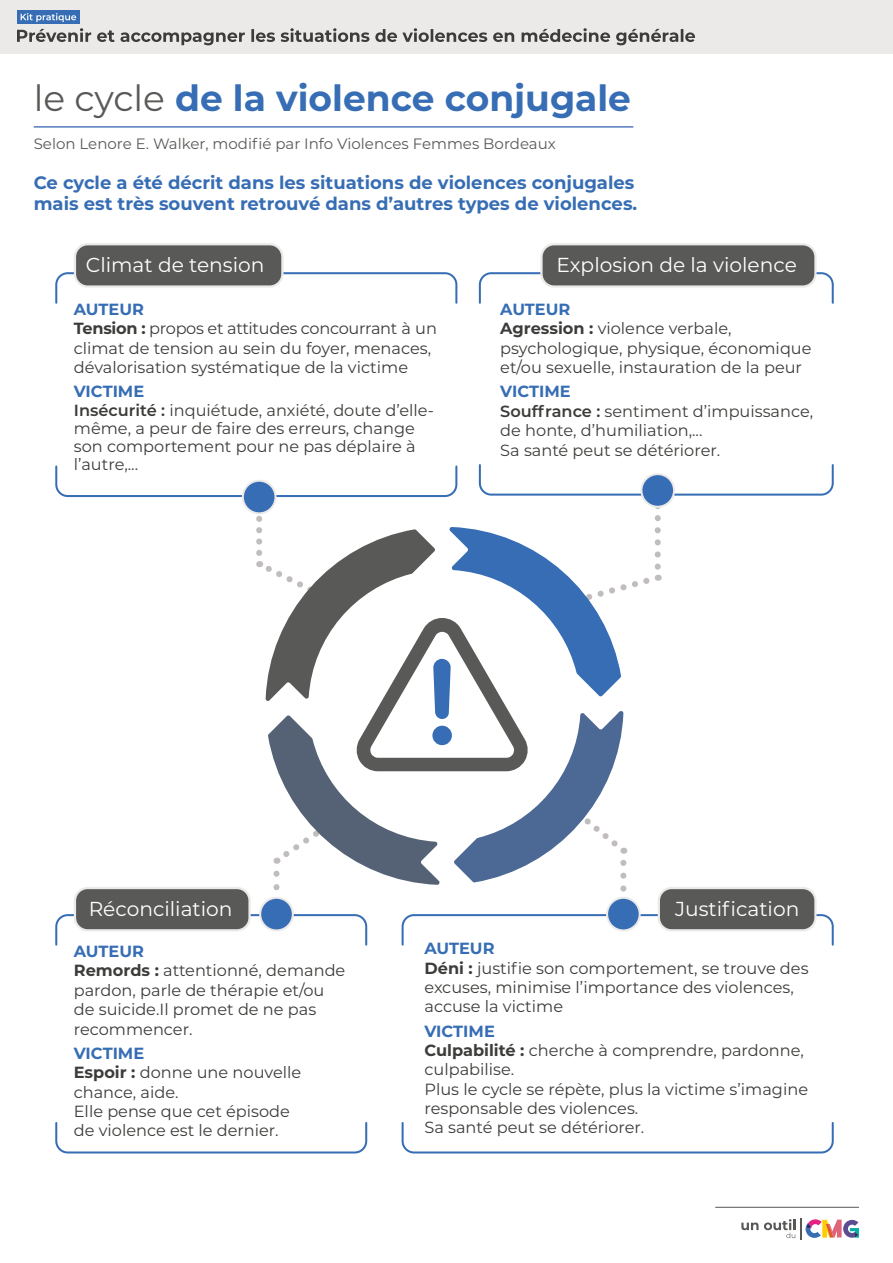
<style>
.page{position:relative;width:893px;height:1263px;background:#fff}
.page>*{position:absolute;margin:0;border:0;box-sizing:border-box;transform-origin:0 0}
.t1{font:700 36px "Montserrat";color:#366db4}
.t2{font:20.25px "Montserrat";color:#fff}
.t3{font:700 18px/21.6px "Montserrat";color:#366db4}
.t4{font:16.2px/19.4px "Montserrat";color:#3c3c3a}
.t5{font:15px "Montserrat";color:#595a57}
.s1{font-weight:400;color:#595a57}
.s2{font-weight:700;color:#366db4}
.s3{font-weight:700}
.s4{font-weight:600}
</style>
<div class="page">
<div style="left:0;top:0;width:893px;height:54px;background:#ece9e9"></div>
<div style="left:17px;top:11px;width:62px;height:13px;background:#366db4"></div>
<svg style="left:21px;top:13px;width:55px;height:9px"></svg>
<svg style="left:741px;top:1218px;width:118px;height:21px"></svg>
<hr style="left:715px;top:1207px;width:144px;height:1px;background:#575756">
<hr style="left:34px;top:126px;width:599px;height:2px;background:#6586c4">
<svg style="left:55px;top:272px;width:403px;height:32px"></svg>
<svg style="left:55px;top:914px;width:313px;height:32px"></svg>
<svg style="left:478px;top:272px;width:356px;height:32px"></svg>
<svg style="left:401px;top:914px;width:433px;height:32px"></svg>
<svg style="left:55px;top:1122px;width:313px;height:32px"></svg>
<svg style="left:401px;top:1122px;width:433px;height:32px"></svg>
<div style="left:75px;top:244px;width:207px;height:43px;background:#595a57;border-radius:13px"></div>
<div style="left:74px;top:243px;width:210px;height:45px;border:2px solid #ece9e9;border-radius:13px"></div>
<div style="left:541px;top:244px;width:274px;height:43px;background:#595a57;border-radius:13px"></div>
<div style="left:540px;top:243px;width:277px;height:45px;border:2px solid #ece9e9;border-radius:13px"></div>
<div style="left:75px;top:888px;width:175px;height:42px;background:#595a57;border-radius:13px"></div>
<div style="left:74px;top:887px;width:177px;height:44px;border:2px solid #ece9e9;border-radius:13px"></div>
<div style="left:659px;top:888px;width:156px;height:42px;background:#595a57;border-radius:13px"></div>
<div style="left:658px;top:887px;width:159px;height:44px;border:2px solid #ece9e9;border-radius:13px"></div>
<div style="left:260px;top:898px;width:33px;height:32px;background:#366db4;border-radius:50%"></div>
<div style="left:259px;top:897px;width:35px;height:34px;border:2px solid #ece9e9;border-radius:50%"></div>
<div style="left:607px;top:898px;width:33px;height:32px;background:#366db4;border-radius:50%"></div>
<div style="left:606px;top:897px;width:35px;height:34px;border:2px solid #ece9e9;border-radius:50%"></div>
<svg style="left:55px;top:464px;width:779px;height:437px"></svg>
<div style="left:432px;top:726px;width:20px;height:19px;background:#366db4;border-radius:50%"></div>
<svg style="left:17px;top:28px;width:678px;height:17px"></svg>
<h1 class="t1" style="left:34px;top:73px;width:599px"><span class="s1">le cycle</span> de la violence conjugale</h1>
<p class="t5" style="left:34px;top:133px;width:524px">Selon Lenore E. Walker, modifié par Info Violences Femmes Bordeaux</p>
<p class="t3" style="left:34px;top:170px;width:605px">Ce cycle a été décrit dans les situations de violences conjugales mais est très souvent retrouvé dans d’autres types de violences.</p>
<p class="t2" style="left:86px;top:251px;width:180px">Climat de tension</p>
<p class="t4" style="left:74px;top:299px;width:365px"><span class="s2">AUTEUR<br></span><span class="s3">Tension :</span> propos et attitudes concourrant à un climat de tension au sein du foyer, menaces, dévalorisation systématique de la victime</p>
<p class="t4" style="left:74px;top:382px;width:362px;line-height:18.1px"><span class="s2">VICTIME<br></span><span class="s4">Insécurité :</span> inquiétude, anxiété, doute d’elle&shy;même, a peur de faire des erreurs, change son comportement pour ne pas déplaire à l’autre,...</p>
<p class="t2" style="left:557px;top:251px;width:242px">Explosion de la violence</p>
<p class="t4" style="left:500px;top:299px;width:313px"><span class="s2">AUTEUR<br></span><span class="s3">Agression :</span> violence verbale, psychologique, physique, économique et/ou sexuelle, instauration de la peur</p>
<p class="t4" style="left:500px;top:381px;width:314px"><span class="s2">VICTIME<br></span><span class="s4">Souffrance :</span> sentiment d’impuissance, de honte, d’humiliation,...<br>Sa santé peut se détériorer.</p>
<p class="t2" style="left:89px;top:895px;width:145px">Réconciliation</p>
<p class="t2" style="left:675px;top:895px;width:126px">Justification</p>
<p class="t4" style="left:74px;top:941px;width:273px"><span class="s2">AUTEUR<br></span><span class="s3">Remords :</span> attentionné, demande pardon, parle de thérapie et/ou de suicide.Il promet de ne pas recommencer.</p>
<p class="t4" style="left:74px;top:1043px;width:229px"><span class="s2">VICTIME<br></span><span class="s3">Espoir :</span> donne une nouvelle chance, aide.<br>Elle pense que cet épisode de violence est le dernier.</p>
<p class="t4" style="left:424px;top:938px;width:386px"><span class="s2">AUTEUR<br></span><span class="s3">Déni :</span> justifie son comportement, se trouve des excuses, minimise l’importance des violences, accuse la victime</p>
<p class="t4" style="left:424px;top:1020px;width:385px"><span class="s2">VICTIME<br></span><span class="s3">Culpabilité :</span> cherche à comprendre, pardonne, culpabilise.<br>Plus le cycle se répète, plus la victime s’imagine responsable des violences.<br>Sa santé peut se détériorer.</p>
</div>
